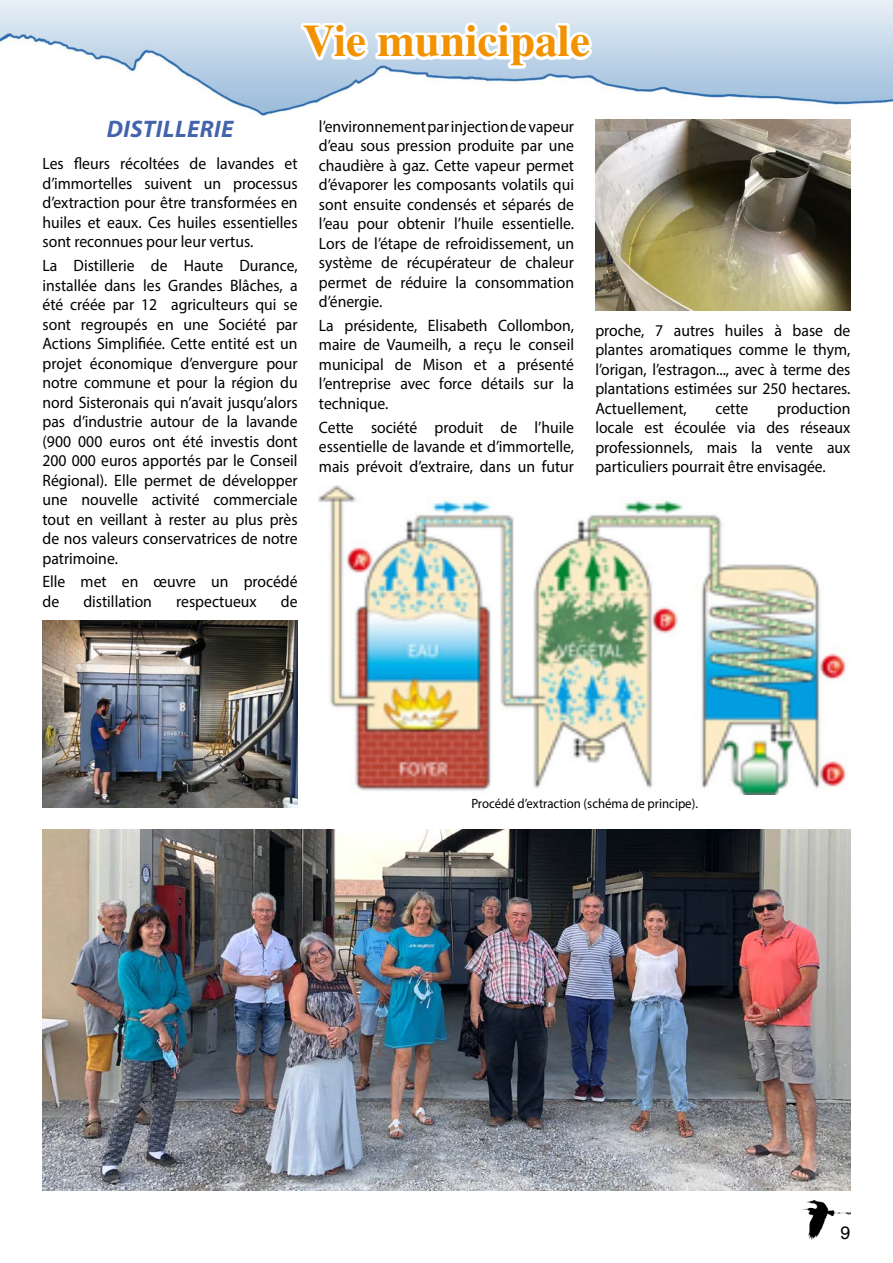
<style>
.page{position:relative;width:893px;height:1263px;background:#fff}
.page>*{position:absolute;margin:0;border:0;box-sizing:border-box;transform-origin:0 0}
.t1{font:700 45px "Times";color:#f39200}
.t2{font:italic 700 24px "Myriad Pro";letter-spacing:.02em;color:#4363ac}
.t3{font:18px "Helvetica";color:#000}
.t4{font:16.5px/19.5px "Myriad Pro";color:#000;text-align:justify;scale:.95 1}
.t5{font:13.5px "Myriad Pro";color:#000;scale:.95 1}
</style>
<div class="page">
<img style="left:801px;top:1200px;width:49px;height:39px">
<img style="left:0;top:0;width:893px;height:117px">
<svg style="left:298px;top:19px;width:300px;height:53px"></svg>
<img style="left:319px;top:485px;width:528px;height:309px">
<img style="left:43px;top:621px;width:255px;height:187px">
<img style="left:595px;top:119px;width:255px;height:191px">
<img style="left:43px;top:829px;width:807px;height:362px">
<h1 class="t1" style="left:303px;top:14px;width:289px">Vie municipale</h1>
<h2 class="t2" style="left:107px;top:113px;width:128px">DISTILLERIE</h2>
<p class="t4" style="left:43px;top:154px;width:270px">Les fleurs récoltées de lavandes et d’immortelles suivent un processus d’extraction pour être transformées en huiles et eaux. Ces huiles essentielles sont reconnues pour leur vertus.</p>
<p class="t4" style="left:43px;top:256px;width:270px">La Distillerie de Haute Durance, installée dans les Grandes Blâches, a été créée par 12 agriculteurs qui se sont regroupés en une Société par Actions Simplifiée. Cette entité est un projet économique d’envergure pour notre commune et pour la région du nord Sisteronais qui n’avait jusqu’alors pas d’industrie autour de la lavande (900 000 euros ont été investis dont 200 000 euros apportés par le Conseil Régional). Elle permet de développer une nouvelle activité commerciale tout en veillant à rester au plus près de nos valeurs conservatrices de notre patrimoine.</p>
<p class="t4" style="left:43px;top:572px;width:270px">Elle met en œuvre un procédé de</p>
<p class="t4" style="left:83px;top:591px;width:74px">distillation</p>
<p class="t4" style="left:176px;top:591px;width:86px">respectueux</p>
<p class="t4" style="left:281px;top:591px;width:19px">de</p>
<p class="t4" style="left:319px;top:116px;width:270px">l’environnement par injection de vapeur d’eau sous pression produite par une chaudière à gaz. Cette vapeur permet d’évaporer les composants volatils qui sont ensuite condensés et séparés de l’eau pour obtenir l’huile essentielle.<br>Lors de l’étape de refroidissement, un système de récupérateur de chaleur permet de réduire la consommation d’énergie.</p>
<p class="t4" style="left:319px;top:315px;width:270px">La présidente, Elisabeth Collombon, maire de Vaumeilh, a reçu le conseil municipal de Mison et a présenté l’entreprise avec force détails sur la technique.</p>
<p class="t4" style="left:319px;top:417px;width:270px">Cette société produit de l’huile essentielle de lavande et d’immortelle, mais prévoit d’extraire, dans un futur</p>
<p class="t4" style="left:595px;top:320px;width:270px">proche, 7 autres huiles à base de plantes aromatiques comme le thym, l’origan, l’estragon..., avec à terme des plantations estimées sur 250 hectares.<br>Actuellement,</p>
<p class="t4" style="left:595px;top:398px;width:270px;text-indent:182px">production locale est écoulée via des réseaux professionnels, mais la vente aux particuliers pourrait être envisagée.</p>
<p class="t4" style="left:715px;top:398px;width:36px">cette</p>
<p class="t5" style="left:471px;top:795px;width:240px">Procédé d’extraction (schéma de principe).</p>
<p class="t3" style="left:840px;top:1221px;width:12px">9</p>
</div>
